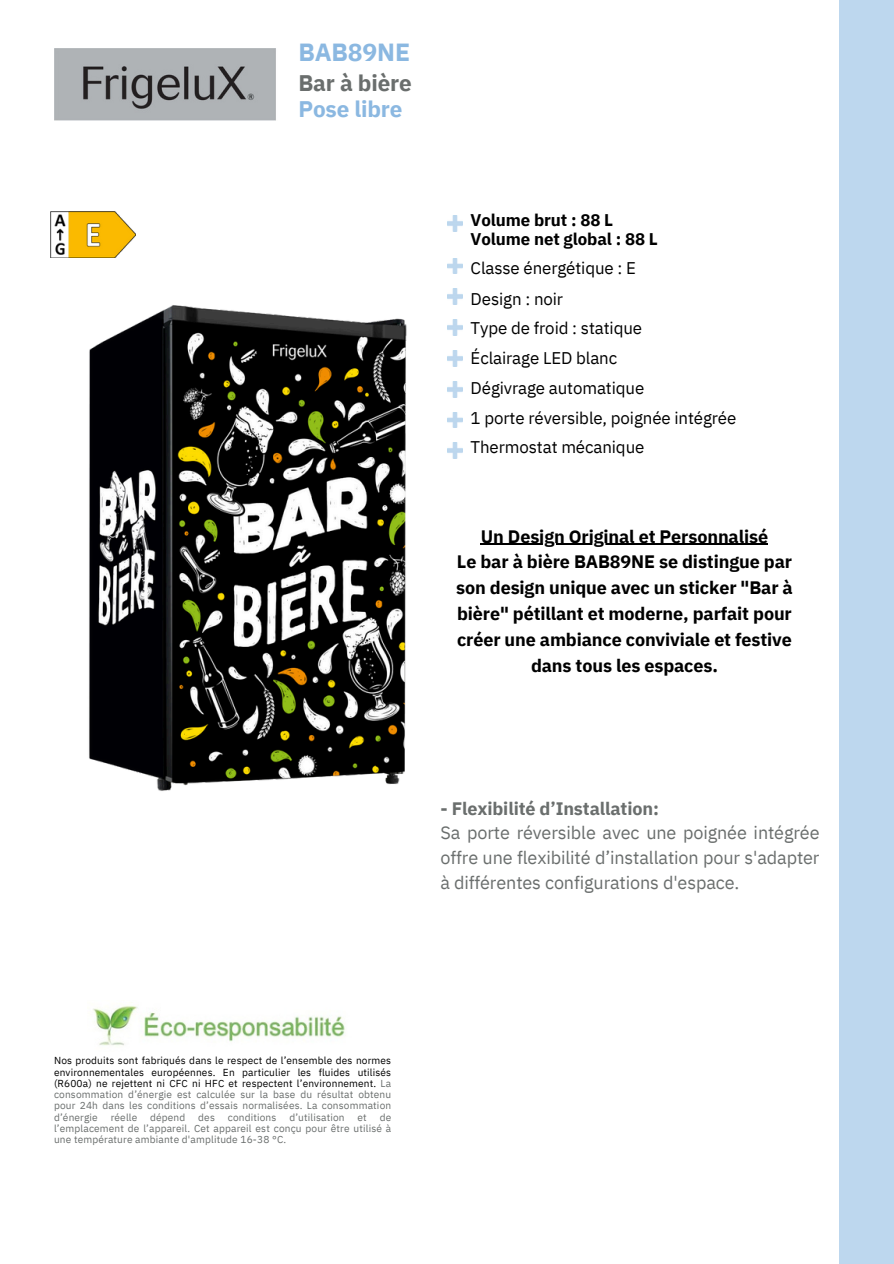
<style>
.page{position:relative;width:894px;height:1264px;background:#fff}
.page>*{position:absolute;margin:0;border:0;box-sizing:border-box;transform-origin:0 0}
.t1{font:700 24.75px "IBM Plex Sans";letter-spacing:-.005em;color:#8bb8e1}
.t2{font:700 22.5px/25.8px "IBM Plex Sans";letter-spacing:-.005em;color:#6a6e6d}
.t3{font:700 18px/25.8px "IBM Plex Sans";letter-spacing:-.005em;color:#000;text-align:center}
.t4{font:18px/24.8px "IBM Plex Sans";letter-spacing:-.005em;color:#6a6e6d}
.t5{font:16.8px/29.8px "IBM Plex Sans";letter-spacing:-.005em;color:#000}
.t6{font:700 16.8px/19.2px "IBM Plex Sans";letter-spacing:-.005em;color:#000}
.t7{font:10.2px/11.2px "IBM Plex Sans";letter-spacing:.015em;color:#000;text-align:justify}
.t8{font:10.2px/11.2px "IBM Plex Sans";letter-spacing:.015em;color:#6a6e6d;text-align:justify}
.s1{color:#8bb8e1}
.s2{font-weight:700}
.s3{color:#6a6e6d}
</style>
<div class="page">
<div style="left:838px;top:0;width:55px;height:1263px;background:#bdd7ee"></div>
<img style="left:54px;top:49px;width:222px;height:72px">
<img style="left:447px;top:216px;width:15px;height:15px">
<img style="left:447px;top:258px;width:15px;height:16px">
<img style="left:447px;top:289px;width:15px;height:16px">
<img style="left:447px;top:320px;width:15px;height:15px">
<img style="left:447px;top:350px;width:15px;height:16px">
<img style="left:447px;top:381px;width:15px;height:16px">
<img style="left:447px;top:412px;width:15px;height:16px">
<img style="left:447px;top:443px;width:15px;height:15px">
<img style="left:51px;top:212px;width:84px;height:46px">
<img style="left:93px;top:1005px;width:252px;height:41px">
<img style="left:89px;top:305px;width:318px;height:486px">
<hr style="left:480px;top:543px;width:287px;height:1px;background:#000">
<p class="t1" style="left:298px;top:35px;width:113px">BAB89NE</p>
<p class="t2" style="left:298px;top:70px;width:115px">Bar à bière<br><span class="s1">Pose libre</span></p>
<h1 class="t6" style="left:470px;top:210px;width:189px">Volume brut : 88 L<br>Volume net global : 88 L</h1>
<h1 class="t5" style="left:470px;top:253px;width:267px">Classe énergétique : E<br>Design : noir<br>Type de froid : statique<br>Éclairage LED blanc<br>Dégivrage automatique<br>1 porte réversible, poignée intégrée<br>Thermostat mécanique</h1>
<p class="t3" style="left:456px;top:523px;width:338px">Un Design Original et Personnalisé<br>Le bar à bière BAB89NE se distingue par son design unique avec un sticker "Bar à bière" pétillant et moderne, parfait pour créer une ambiance conviviale et festive dans tous les espaces.</p>
<p class="t4" style="left:440px;top:795px;width:380px"><span class="s2">- Flexibilité d’Installation:<br></span>Sa porte réversible avec une poignée intégrée offre une flexibilité d’installation pour s'adapter à différentes configurations d'espace.</p>
<p class="t7" style="left:54px;top:1054px;width:338px">Nos produits sont fabriqués dans le respect de l’ensemble des normes environnementales européennes. En particulier les fluides utilisés (R600a) ne rejettent ni CFC ni HFC et respectent l’environnement. <span class="s3">La consommation d’énergie est calculée sur la base du résultat obtenu pour 24h dans les conditions d’essais normalisées. La consommation d’énergie</span></p>
<p class="t8" style="left:111px;top:1111px;width:28px">réelle</p>
<p class="t8" style="left:150px;top:1111px;width:37px">dépend</p>
<p class="t8" style="left:198px;top:1111px;width:18px">des</p>
<p class="t8" style="left:228px;top:1111px;width:50px">conditions</p>
<p class="t8" style="left:289px;top:1111px;width:57px">d’utilisation</p>
<p class="t8" style="left:357px;top:1111px;width:11px">et</p>
<p class="t8" style="left:54px;top:1111px;width:338px;text-indent:325px">de l’emplacement de l’appareil. Cet appareil est conçu pour être utilisé à une température ambiante d'amplitude 16-38 °C.</p>
</div>
